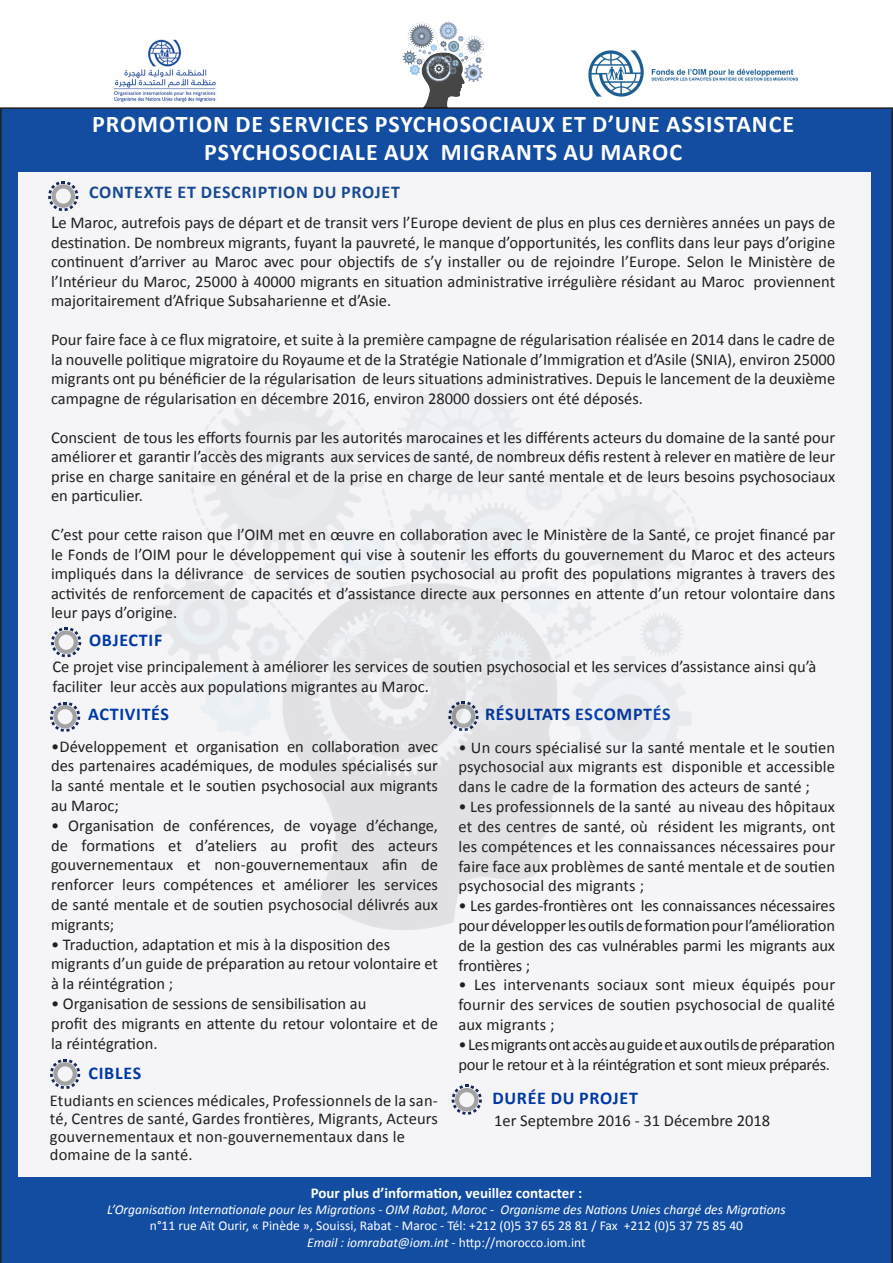
<style>
.page{position:relative;width:893px;height:1263px;background:#fff}
.page>*{position:absolute;margin:0;border:0;box-sizing:border-box;transform-origin:0 0}
.t1{font:700 24px/28.5px "Calibri";letter-spacing:.04em;color:#fff;text-align:center}
.t2{font:700 18px "Calibri";letter-spacing:.04em;color:#0039a6}
.t3{font:700 18px "Calibri";letter-spacing:.04em;color:#184a93}
.t4{font:16.5px/19.8px "Calibri";color:#231f20;text-align:justify}
.t5{font:16.5px/19.8px "Calibri";letter-spacing:-.02em;color:#231f20}
.t6{font:700 15px "Calibri";color:#fff}
.t7{font:italic 13.5px "Calibri";color:#fff}
.t8{font:13.5px "Calibri";color:#fff}
.s1{font-size:18px}
.s2{font-style:normal}
</style>
<div class="page">
<div style="left:0;top:107px;width:893px;height:1156px;background:#124da1"></div>
<div style="left:18px;top:172px;width:852px;height:1005px;background:#f5f5f7"></div>
<svg style="left:48px;top:181px;width:30px;height:30px"></svg>
<svg style="left:51px;top:627px;width:30px;height:30px"></svg>
<svg style="left:50px;top:702px;width:30px;height:30px"></svg>
<img style="left:153px;top:376px;width:545px;height:554px">
<svg style="left:452px;top:1084px;width:30px;height:31px"></svg>
<img style="left:402px;top:21px;width:82px;height:86px">
<img style="left:588px;top:50px;width:211px;height:47px">
<svg style="left:50px;top:1059px;width:30px;height:30px"></svg>
<img style="left:113px;top:39px;width:103px;height:63px">
<p class="t1" style="left:92px;top:110px;width:703px">PROMOTION DE SERVICES PSYCHOSOCIAUX ET D’UNE ASSISTANCE<br>PSYCHOSOCIALE AUX MIGRANTS AU MAROC</p>
<p class="t3" style="left:89px;top:181px;width:312px">CONTEXTE ET DESCRIPTION DU PROJET</p>
<p class="t4" style="left:51px;top:213px;width:786px"><span class="s1">L</span>e Maroc, autrefois pays de départ et de transit vers l’Europe devient de plus en plus ces dernières années un pays de destination. De nombreux migrants, fuyant la pauvreté, le manque d’opportunités, les conflits dans leur pays d’origine continuent d’arriver au Maroc avec pour objectifs de s’y installer ou de rejoindre l’Europe. Selon le Ministère de l’Intérieur du Maroc, 25000 à 40000 migrants en situation administrative irrégulière résidant au Maroc proviennent majoritairement d’Afrique Subsaharienne et d’Asie.</p>
<p class="t4" style="left:51px;top:330px;width:786px">Pour faire face à ce flux migratoire, et suite à la première campagne de régularisation réalisée en 2014 dans le cadre de la nouvelle politique migratoire du Royaume et de la Stratégie Nationale d’Immigration et d’Asile (SNIA), environ 25000 migrants ont pu bénéficier de la régularisation de leurs situations administratives. Depuis le lancement de la deuxième campagne de régularisation en décembre 2016, environ 28000 dossiers ont été déposés.</p>
<p class="t4" style="left:51px;top:428px;width:786px">Conscient de tous les efforts fournis par les autorités marocaines et les différents acteurs du domaine de la santé pour améliorer et garantir l’accès des migrants aux services de santé, de nombreux défis restent à relever en matière de leur prise en charge sanitaire en général et de la prise en charge de leur santé mentale et de leurs besoins psychosociaux en particulier.</p>
<p class="t4" style="left:51px;top:525px;width:786px">C’est pour cette raison que l’OIM met en œuvre en collaboration avec le Ministère de la Santé, ce projet financé par le Fonds de l’OIM pour le développement qui vise à soutenir les efforts du gouvernement du Maroc et des acteurs impliqués dans la délivrance de services de soutien psychosocial au profit des populations migrantes à travers des activités de renforcement de capacités et d’assistance directe aux personnes en attente d’un retour volontaire dans leur pays d’origine.</p>
<p class="t4" style="left:52px;top:657px;width:766px">Ce projet vise principalement à améliorer les services de soutien psychosocial et les services d’assistance ainsi qu’à faciliter leur accès aux populations migrantes au Maroc.</p>
<p class="t2" style="left:89px;top:628px;width:75px">OBJECTIF</p>
<p class="t2" style="left:88px;top:703px;width:83px">ACTIVITÉS</p>
<p class="t2" style="left:485px;top:703px;width:187px">RÉSULTATS ESCOMPTÉS</p>
<p class="t4" style="left:51px;top:736px;width:388px">•Développement et organisation en collaboration avec des partenaires académiques, de modules spécialisés sur la santé mentale et le soutien psychosocial aux migrants au Maroc;</p>
<p class="t4" style="left:51px;top:815px;width:388px">• Organisation de conférences, de voyage d’échange, de formations et d’ateliers au profit des acteurs gouvernementaux et non-gouvernementaux afin de renforcer leurs compétences et améliorer les services de santé mentale et de soutien psychosocial délivrés aux migrants;</p>
<p class="t4" style="left:51px;top:934px;width:341px">• Traduction, adaptation et mis à la disposition des</p>
<p class="t4" style="left:51px;top:954px;width:388px">migrants d’un guide de préparation au retour volontaire et à la réintégration ;</p>
<p class="t4" style="left:51px;top:994px;width:317px">• Organisation de sessions de sensibilisation au</p>
<p class="t4" style="left:51px;top:1013px;width:388px">profit des migrants en attente du retour volontaire et de la réintégration.</p>
<p class="t2" style="left:89px;top:1061px;width:54px">CIBLES</p>
<p class="t4" style="left:50px;top:1091px;width:390px;line-height:18px">Etudiants en sciences médicales, Professionnels de la san&shy;té, Centres de santé, Gardes frontières, Migrants, Acteurs gouvernementaux et non-gouvernementaux dans le</p>
<p class="t4" style="left:50px;top:1144px;width:144px">domaine de la santé.</p>
<p class="t4" style="left:458px;top:737px;width:378px">• Un cours spécialisé sur la santé mentale et le soutien psychosocial aux migrants est disponible et accessible dans le cadre de la formation des acteurs de santé ;</p>
<p class="t4" style="left:458px;top:797px;width:378px">• Les professionnels de la santé au niveau des hôpitaux et des centres de santé, où résident les migrants, ont les compétences et les connaissances nécessaires pour faire face aux problèmes de santé mentale et de soutien psychosocial des migrants ;</p>
<p class="t4" style="left:458px;top:896px;width:378px">• Les gardes-frontières ont les connaissances nécessaires pour développer les outils de formation pour l’amélioration de la gestion des cas vulnérables parmi les migrants aux frontières ;</p>
<p class="t4" style="left:458px;top:975px;width:378px">• Les intervenants sociaux sont mieux équipés pour fournir des services de soutien psychosocial de qualité aux migrants ;</p>
<p class="t5" style="left:458px;top:1034px;width:378px">• Les migrants ont accès au guide et aux outils de préparation pour le retour et à la réintégration et sont mieux préparés.</p>
<p class="t2" style="left:492px;top:1087px;width:147px">DURÉE DU PROJET</p>
<p class="t4" style="left:494px;top:1110px;width:278px">1er Septembre 2016 - 31 Décembre 2018</p>
<p class="t6" style="left:311px;top:1183px;width:273px">Pour plus d’information, veuillez contacter :</p>
<p class="t7" style="left:107px;top:1200px;width:680px">L’Organisation Internationale pour les Migrations - OIM Rabat, Maroc - Organisme des Nations Unies chargé des Migrations</p>
<p class="t8" style="left:150px;top:1217px;width:595px">n°11 rue Aït Ourir, « Pinède », Souissi, Rabat - Maroc - Tél: +212 (0)5 37 65 28 81 / Fax +212 (0)5 37 75 85 40</p>
<p class="t7" style="left:307px;top:1233px;width:280px">Email : iomrabat@iom.int - <span class="s2">http://morocco.iom.int</span></p>
</div>
